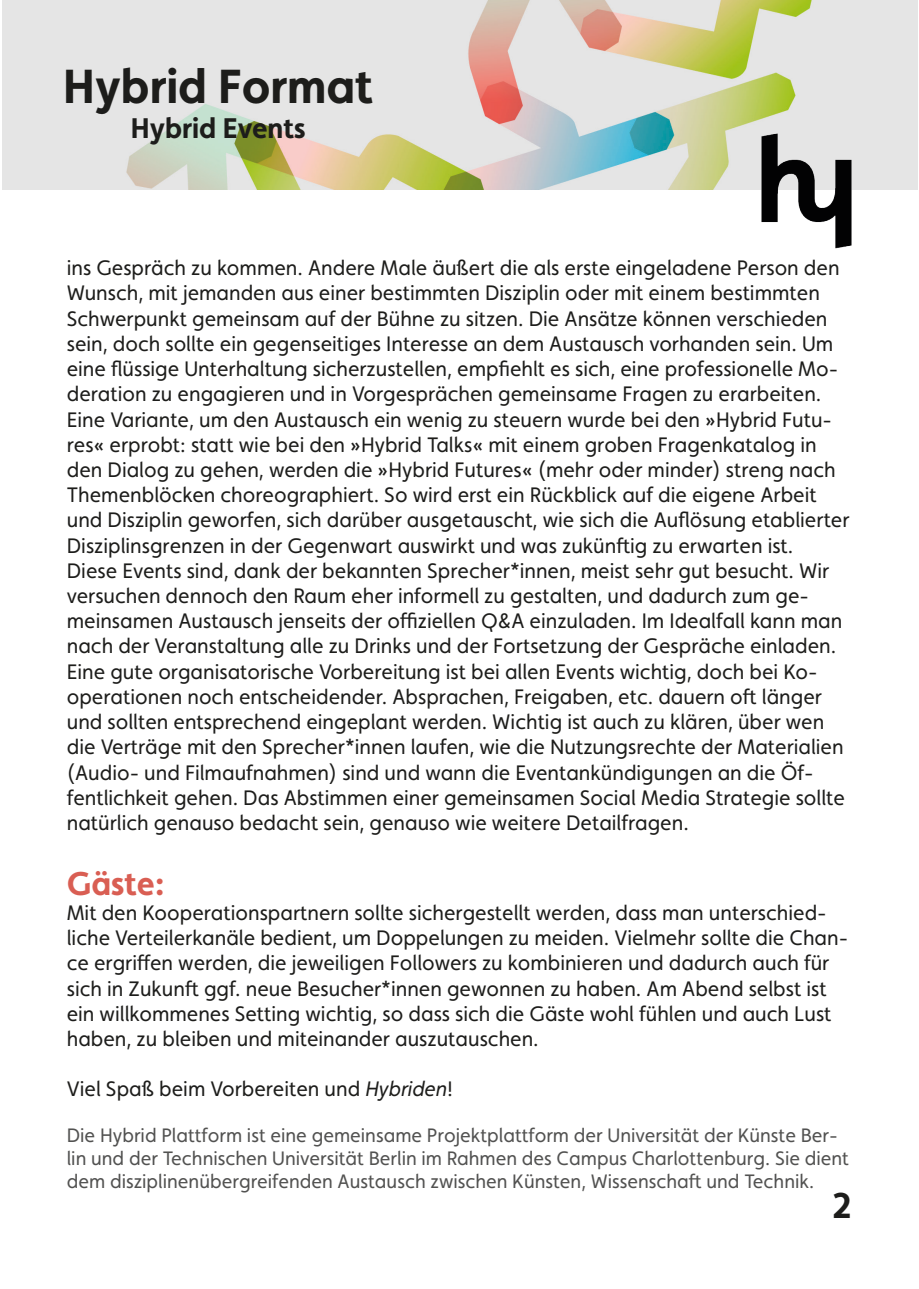
<style>
.page{position:relative;width:919px;height:1289px;background:#fff}
.page>*{position:absolute;margin:0;border:0;box-sizing:border-box;transform-origin:0 0}
.t1{font:700 48px "Faricy New";color:#1d1d1b}
.t2{font:700 36px "Faricy New";color:#1d1d1b}
.t3{font:700 33px "Faricy New";color:#d95e53}
.t4{font:700 28.5px "Faricy New";color:#1d1d1b}
.Fließtext{font:21px/25.2px "Faricy New";color:#1d1d1b}
.Fließtext-2{font:19.5px/23.4px "Faricy New";color:#525251}
.s1{font-style:italic}
</style>
<div class="page">
<img style="left:3px;top:0;width:914px;height:189px">
<img style="left:750px;top:129px;width:115px;height:120px">
<p class="t1" style="left:63px;top:57px;width:311px">Hybrid Format</p>
<p class="t4" style="left:131px;top:111px;width:176px">Hybrid Events</p>
<p class="Fließtext" style="left:67px;top:255px;width:774px">ins Gespräch zu kommen. Andere Male äußert die als erste eingeladene Person den Wunsch, mit jemanden aus einer bestimmten Disziplin oder mit einem bestimmten Schwerpunkt gemeinsam auf der Bühne zu sitzen. Die Ansätze können verschieden sein, doch sollte ein gegenseitiges Interesse an dem Austausch vorhanden sein. Um eine flüssige Unterhaltung sicherzustellen, empfiehlt es sich, eine professionelle Mo&shy;deration zu engagieren und in Vorgesprächen gemeinsame Fragen zu erarbeiten.</p>
<p class="Fließtext" style="left:67px;top:406px;width:784px">Eine Variante, um den Austausch ein wenig zu steuern wurde bei den »Hybrid Futu&shy;res« erprobt: statt wie bei den »Hybrid Talks« mit einem groben Fragenkatalog in den Dialog zu gehen, werden die »Hybrid Futures« (mehr oder minder) streng nach Themenblöcken choreographiert. So wird erst ein Rückblick auf die eigene Arbeit und Disziplin geworfen, sich darüber ausgetauscht, wie sich die Auflösung etablierter Disziplinsgrenzen in der Gegenwart auswirkt und was zukünftig zu erwarten ist.</p>
<p class="Fließtext" style="left:67px;top:558px;width:777px">Diese Events sind, dank der bekannten Sprecher*innen, meist sehr gut besucht. Wir versuchen dennoch den Raum eher informell zu gestalten, und dadurch zum ge&shy;meinsamen Austausch jenseits der offiziellen Q&amp;A einzuladen. Im Idealfall kann man nach der Veranstaltung alle zu Drinks und der Fortsetzung der Gespräche einladen.</p>
<p class="Fließtext" style="left:67px;top:658px;width:779px">Eine gute organisatorische Vorbereitung ist bei allen Events wichtig, doch bei Ko&shy;operationen noch entscheidender. Absprachen, Freigaben, etc. dauern oft länger und sollten entsprechend eingeplant werden. Wichtig ist auch zu klären, über wen die Verträge mit den Sprecher*innen laufen, wie die Nutzungsrechte der Materialien (Audio- und Filmaufnahmen) sind und wann die Eventankündigungen an die Öf&shy;fentlichkeit gehen. Das Abstimmen einer gemeinsamen Social Media Strategie sollte natürlich genauso bedacht sein, genauso wie weitere Detailfragen.</p>
<p class="t3" style="left:67px;top:863px;width:100px">Gäste:</p>
<p class="Fließtext" style="left:67px;top:900px;width:782px">Mit den Kooperationspartnern sollte sichergestellt werden, dass man unterschied&shy;liche Verteilerkanäle bedient, um Doppelungen zu meiden. Vielmehr sollte die Chan&shy;ce ergriffen werden, die jeweiligen Followers zu kombinieren und dadurch auch für sich in Zukunft ggf. neue Besucher*innen gewonnen zu haben. Am Abend selbst ist ein willkommenes Setting wichtig, so dass sich die Gäste wohl fühlen und auch Lust haben, zu bleiben und miteinander auszutauschen.</p>
<p class="Fließtext" style="left:67px;top:1076px;width:387px">Viel Spaß beim Vorbereiten und <span class="s1">Hybriden</span>!</p>
<p class="Fließtext-2" style="left:67px;top:1122px;width:783px">Die Hybrid Plattform ist eine gemeinsame Projektplattform der Universität der Künste Ber&shy;lin und der Technischen Universität Berlin im Rahmen des Campus Charlottenburg. Sie dient dem disziplinenübergreifenden Austausch zwischen Künsten, Wissenschaft und Technik.</p>
<p class="t2" style="left:832px;top:1183px;width:21px">2</p>
</div>
